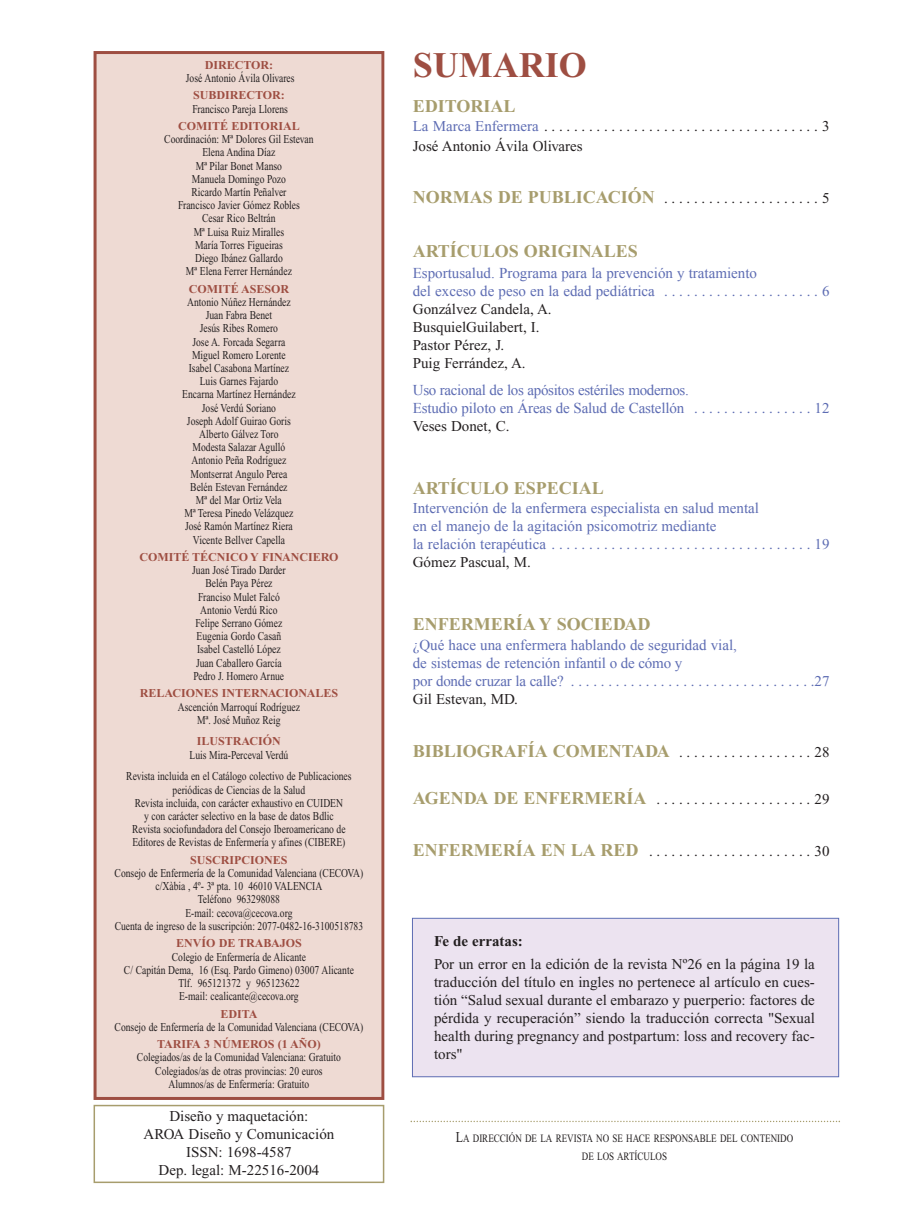
<style>
.page{position:relative;width:910px;height:1208px;background:#fff}
.page>*{position:absolute;margin:0;border:0;box-sizing:border-box;transform-origin:0 0}
.t1{font:700 36px "Times New Roman";color:#9e4e42}
.t2{font:700 18px "Times New Roman";color:#a79d6d}
.t3{font:15px/18px "Times New Roman";color:#231f20}
.t4{font:15px/18px "Times New Roman";color:#5d6cb3}
.t5{font:15px/18px "Times New Roman";letter-spacing:-.02em;color:#5d6cb3}
.t6{font:700 15px "Times New Roman";color:#231f20}
.t7{font:12px/13.2px "Times New Roman";color:#231f20;text-align:center;scale:.8 1}
.t8{font:700 12px "Times New Roman";color:#9e4e42}
.t9{font:11.25px/18px "Times New Roman";color:#231f20;text-align:center;scale:.8 1}
.s1{color:#5d6cb3}
.s2{font-weight:700;font-size:18px;color:#a79d6d}
.s3{font-style:inherit}
.s4{color:#231f20}
.s5{font-weight:400;font-size:15px;color:#231f20}
.s6{font-size:15px}
</style>
<div class="page">
<div style="left:413px;top:918px;width:425px;height:158px;background:#ece3f0"></div>
<div style="left:412px;top:918px;width:427px;height:159px;border:1px solid #5d6cb3"></div>
<div style="left:97px;top:54px;width:284px;height:1043px;background:#eedad3"></div>
<div style="left:94px;top:51px;width:290px;height:1049px;border:3px solid #9e4e42"></div>
<svg style="left:411px;top:1120px;width:429px;height:2px"></svg>
<div style="left:94px;top:1104px;width:290px;height:79px;border:2px solid #a79d6d"></div>
<p class="t8" style="left:205px;top:61px;width:70px">DIRECTOR:</p>
<p class="t7" style="left:186px;top:72px;width:137px">José Antonio Ávila Olivares</p>
<p class="t8" style="left:193px;top:91px;width:93px">SUBDIRECTOR:</p>
<p class="t7" style="left:192px;top:103px;width:121px">Francisco Pareja Llorens</p>
<p class="t8" style="left:178px;top:122px;width:123px">COMITÉ EDITORIAL</p>
<p class="t7" style="left:164px;top:134px;width:188px">Coordinación: Mª Dolores Gil Estevan<br>Elena Andina Díaz<br>Mª Pilar Bonet Manso<br>Manuela Domingo Pozo<br>Ricardo Martín Peñalver<br>Francisco Javier Gómez Robles<br>Cesar Rico Beltrán<br>Mª Luisa Ruiz Miralles<br>María Torres Figueiras<br>Diego Ibánez Gallardo<br>Mª Elena Ferrer Hernández</p>
<p class="t8" style="left:189px;top:285px;width:102px">COMITÉ ASESOR</p>
<p class="t7" style="left:182px;top:296px;width:143px">Antonio Núñez Hernández<br>Juan Fabra Benet<br>Jesús Ribes Romero<br>Jose A. Forcada Segarra<br>Miguel Romero Lorente<br>Isabel Casabona Martínez<br>Luis Garnes Fajardo<br>Encarna Martínez Hernández<br>José Verdú Soriano<br>Joseph Adolf Guirao Goris<br>Alberto Gálvez Toro<br>Modesta Salazar Agulló<br>Antonio Peña Rodríguez<br>Montserrat Angulo Perea<br>Belén Estevan Fernández<br>Mª del Mar Ortiz Vela<br>Mª Teresa Pinedo Velázquez<br>José Ramón Martínez Riera<br>Vicente Bellver Capella</p>
<p class="t8" style="left:139px;top:553px;width:201px">COMITÉ TÉCNICO Y FINANCIERO</p>
<p class="t7" style="left:192px;top:565px;width:118px">Juan José Tirado Darder<br>Belén Paya Pérez<br>Franciso Mulet Falcó<br>Antonio Verdú Rico<br>Felipe Serrano Gómez<br>Eugenia Gordo Casañ<br>Isabel Castelló López<br>Juan Caballero García<br>Pedro J. Homero Arnue</p>
<p class="t8" style="left:140px;top:689px;width:200px">RELACIONES INTERNACIONALES</p>
<p class="t7" style="left:178px;top:701px;width:154px">Ascención Marroquí Rodríguez<br>Mª. José Muñoz Reig</p>
<p class="t8" style="left:197px;top:737px;width:86px">ILUSTRACIÓN</p>
<p class="t7" style="left:126px;top:745px;width:283px;line-height:21.8px">Luis Mira-Perceval Verdú<br>Revista incluida en el Catálogo colectivo de Publicaciones</p>
<p class="t7" style="left:132px;top:784px;width:268px">periódicas de Ciencias de la Salud<br>Revista incluida, con carácter exhaustivo en CUIDEN y con carácter selectivo en la base de datos Bdlic Revista sociofundadora del Consejo Iberoamericano de Editores de Revistas de Enfermería y afines (CIBERE)</p>
<p class="t8" style="left:190px;top:856px;width:99px">SUSCRIPCIONES</p>
<p class="t7" style="left:115px;top:867px;width:312px">Consejo de Enfermería de la Comunidad Valenciana (CECOVA) c/Xàbia , 4º- 3ª pta. 10 46010 VALENCIA<br>Teléfono 963298088<br>E-mail: cecova@cecova.org<br>Cuenta de ingreso de la suscripción: 2077-0482-16-3100518783</p>
<p class="t8" style="left:176px;top:939px;width:127px">ENVÍO DE TRABAJOS</p>
<p class="t7" style="left:124px;top:951px;width:289px">Colegio de Enfermería de Alicante<br>C/ Capitán Dema, 16 (Esq. Pardo Gimeno) 03007 Alicante Tlf. 965121372 y 965123622<br>E-mail: cealicante@cecova.org</p>
<p class="t8" style="left:220px;top:1009px;width:38px">EDITA</p>
<p class="t7" style="left:115px;top:1021px;width:312px">Consejo de Enfermería de la Comunidad Valenciana (CECOVA)</p>
<p class="t8" style="left:157px;top:1040px;width:165px">TARIFA 3 NÚMEROS (1 AÑO)</p>
<p class="t7" style="left:137px;top:1052px;width:256px">Colegiados/as de la Comunidad Valenciana: Gratuito<br>Colegiados/as de otras provincias: 20 euros<br>Alumnos/as de Enfermería: Gratuito</p>
<p class="t3" style="left:144px;top:1108px;width:192px;text-align:center">Diseño y maquetación:<br>AROA Diseño y Comunicación<br>ISSN: 1698-4587<br>Dep. legal: M-22516-2004</p>
<h1 class="t1" style="left:413px;top:53px;width:175px">SUMARIO</h1>
<h2 class="t2" style="left:413px;top:100px;width:104px">EDITORIAL</h2>
<p class="t3" style="left:413px;top:118px;width:418px;line-height:19.8px"><span class="s1">La Marca Enfermera</span> . . . . . . . . . . . . . . . . . . . . . . . . . . . . . . . . . . . . . 3<br>José Antonio Ávila Olivares</p>
<p class="t3" style="left:413px;top:190px;width:418px"><span class="s2">NORMAS DE PUBLICACIÓN</span> . . . . . . . . . . . . . . . . . . . . . 5</p>
<h2 class="t2" style="left:413px;top:245px;width:227px">ARTÍCULOS ORIGINALES</h2>
<p class="t4" style="left:413px;top:264px;width:418px">Esportusalud. Programa para la prevención y tratamiento<br>del exceso de peso en la edad pediátrica <span class="s3">. . . . . . . . . . . . . . . . . . . . . 6<br></span><span class="s4">Gonzálvez Candela, A.<br>BusquielGuilabert, I.<br>Pastor Pérez, J.<br>Puig Ferrández, A.</span></p>
<p class="t5" style="left:413px;top:380px;width:418px">Uso racional de los apósitos estériles modernos.<br>Estudio piloto en Áreas de Salud de Castellón <span class="s3">. . . . . . . . . . . . . . . . 12<br></span><span class="s4">Veses Donet, C.</span></p>
<h2 class="t2" style="left:413px;top:482px;width:193px">ARTÍCULO ESPECIAL</h2>
<p class="t4" style="left:413px;top:499px;width:418px"><span class="s3">I</span>ntervención de la enfermera especialista en salud mental<br>en el manejo de la agitación psicomotriz mediante<br>la relación terapéutica <span class="s3">. . . . . . . . . . . . . . . . . . . . . . . . . . . . . . . . . . . 19<br></span><span class="s4">Gómez Pascual, M.</span></p>
<h2 class="t2" style="left:413px;top:618px;width:239px">ENFERMERÍA Y SOCIEDAD</h2>
<p class="t4" style="left:413px;top:636px;width:418px">¿Qué hace una enfermera hablando de seguridad vial,<br>de sistemas de retención infantil o de cómo y<br>por donde cruzar la calle? <span class="s3">. . . . . . . . . . . . . . . . . . . . . . . . . . . . . . . . .27<br></span><span class="s4">Gil Estevan, MD.</span></p>
<h2 class="t2" style="left:413px;top:744px;width:418px">BIBLIOGRAFÍA COMENTADA <span class="s5">. . . . . . . . . . . . . . . . . . 28</span></h2>
<p class="t3" style="left:413px;top:791px;width:418px"><span class="s2">AGENDA DE ENFERMERÍA</span> . . . . . . . . . . . . . . . . . . . . . 29</p>
<p class="t3" style="left:413px;top:843px;width:418px"><span class="s2">ENFERMERÍA EN LA RED</span> . . . . . . . . . . . . . . . . . . . . . . 30</p>
<p class="t6" style="left:434px;top:936px;width:90px">Fe de erratas:</p>
<p class="t3" style="left:434px;top:956px;width:382px;text-align:justify">Por un error en la edición de la revista Nº26 en la página 19 la traducción del título en ingles no pertenece al artículo en cues&shy;tión “Salud sexual durante el embarazo y puerperio: factores de pérdida y recuperación” siendo la traducción correcta "Sexual health during pregnancy and postpartum: loss and recovery fac&shy;tors"</p>
<p class="t9" style="left:456px;top:1130px;width:423px"><span class="s6">L</span>A DIRECCIÓN DE LA REVISTA NO SE HACE RESPONSABLE DEL CONTENIDO<br>DE LOS ARTÍCULOS</p>
</div>
